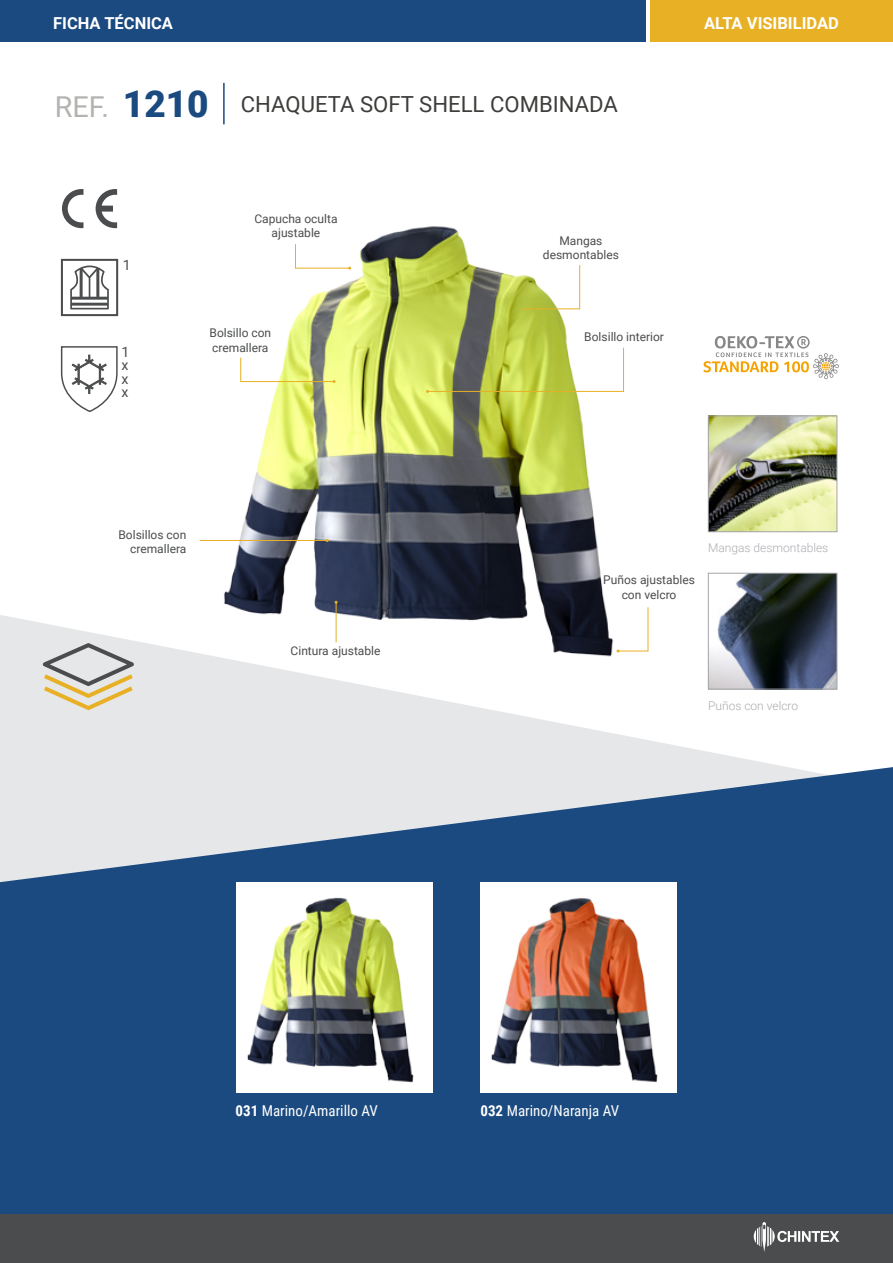
<style>
.page{position:relative;width:893px;height:1263px;background:#fff}
.page>*{position:absolute;margin:0;border:0;box-sizing:border-box;transform-origin:0 0}
.t1{font:22.2px "Roboto";color:#3d3d3b}
.t2{font:700 16.5px "Roboto";color:#fff}
.t3{font:15px "Roboto Condensed";color:#fff}
.t4{font:14.25px/13.5px "Roboto";color:#4b4c4d;text-align:justify}
.t5{font:12px/14.4px "Roboto";color:#4b4c4d;text-align:center}
.t6{font:300 12px "Roboto";color:#abacb0}
.s1{font-size:28.8px;color:#b3b3b0}
.s2{font-weight:900;font-size:37.05px;color:#1a4a80}
.s3{font-weight:700}
</style>
<div class="page">
<svg style="left:0;top:612px;width:838px;height:153px;fill:#e6e7e9"></svg>
<svg style="left:0;top:765px;width:893px;height:449px;background:#3c6491"></svg>
<div style="left:0;top:0;width:645px;height:42px;background:#1a4a80"></div>
<div style="left:0;top:1214px;width:893px;height:49px;background:#4b4c4d"></div>
<div style="left:650px;top:0;width:243px;height:42px;background:#e8b025"></div>
<svg style="left:754px;top:1222px;width:85px;height:30px"></svg>
<hr style="left:223px;top:83px;width:2px;height:41px;background:#1a4a80">
<img style="left:710px;top:575px;width:125px;height:112px">
<div style="left:708px;top:573px;width:129px;height:116px;border:1px solid #a3a4a8"></div>
<img style="left:710px;top:418px;width:125px;height:112px">
<div style="left:708px;top:416px;width:129px;height:116px;border:1px solid #a3a4a8"></div>
<svg style="left:703px;top:336px;width:136px;height:43px"></svg>
<div style="left:236px;top:882px;width:197px;height:211px;background:#fff"></div>
<img style="left:247px;top:897px;width:167px;height:186px">
<div style="left:480px;top:882px;width:197px;height:211px;background:#fff"></div>
<svg style="left:43px;top:643px;width:91px;height:67px;background:#d2ccbc"></svg>
<img style="left:210px;top:226px;width:422px;height:451px">
<svg style="left:70px;top:265px;width:39px;height:44px"></svg>
<div style="left:61px;top:259px;width:57px;height:57px;border:2px solid #4b4c4d"></div>
<svg style="left:62px;top:189px;width:21px;height:39px"></svg>
<svg style="left:96px;top:189px;width:21px;height:39px"></svg>
<svg style="left:617px;top:607px;width:32px;height:45px"></svg>
<hr style="left:336px;top:602px;width:1px;height:40px;background:#e8b025">
<svg style="left:426px;top:347px;width:198px;height:46px"></svg>
<svg style="left:295px;top:243px;width:56px;height:27px"></svg>
<svg style="left:240px;top:357px;width:96px;height:26px"></svg>
<svg style="left:524px;top:265px;width:56px;height:45px"></svg>
<hr style="left:200px;top:540px;width:127px;height:1px;background:#e8b025">
<img style="left:491px;top:898px;width:167px;height:184px">
<svg style="left:60px;top:346px;width:58px;height:66px"></svg>
<h2 class="t2" style="left:53px;top:11px;width:121px">FICHA TÉCNICA</h2>
<h2 class="t2" style="left:704px;top:11px;width:136px">ALTA VISIBILIDAD</h2>
<h1 class="t1" style="left:55px;top:89px;width:565px"><span class="s1">REF.</span> <span class="s2">1210</span> CHAQUETA SOFT SHELL COMBINADA</h1>
<p class="t4" style="left:123px;top:258px;width:9px">1</p>
<p class="t4" style="left:121px;top:344px;width:9px">1 x x x</p>
<p class="t5" style="left:254px;top:211px;width:85px">Capucha oculta ajustable</p>
<p class="t5" style="left:543px;top:233px;width:77px">Mangas desmontables</p>
<p class="t5" style="left:210px;top:326px;width:63px">Bolsillo con</p>
<p class="t5" style="left:584px;top:329px;width:81px">Bolsillo interior</p>
<p class="t5" style="left:212px;top:340px;width:58px">cremallera</p>
<p class="t5" style="left:118px;top:527px;width:69px;text-align:right">Bolsillos con cremallera</p>
<p class="t5" style="left:291px;top:643px;width:91px">Cintura ajustable</p>
<p class="t5" style="left:603px;top:572px;width:93px">Puños ajustables con velcro</p>
<p class="t6" style="left:708px;top:540px;width:122px">Mangas desmontables</p>
<p class="t6" style="left:708px;top:697px;width:92px">Puños con velcro</p>
<p class="t3" style="left:236px;top:1100px;width:144px"><span class="s3">031</span> Marino/Amarillo AV</p>
<p class="t3" style="left:480px;top:1100px;width:140px"><span class="s3">032</span> Marino/Naranja AV</p>
</div>
